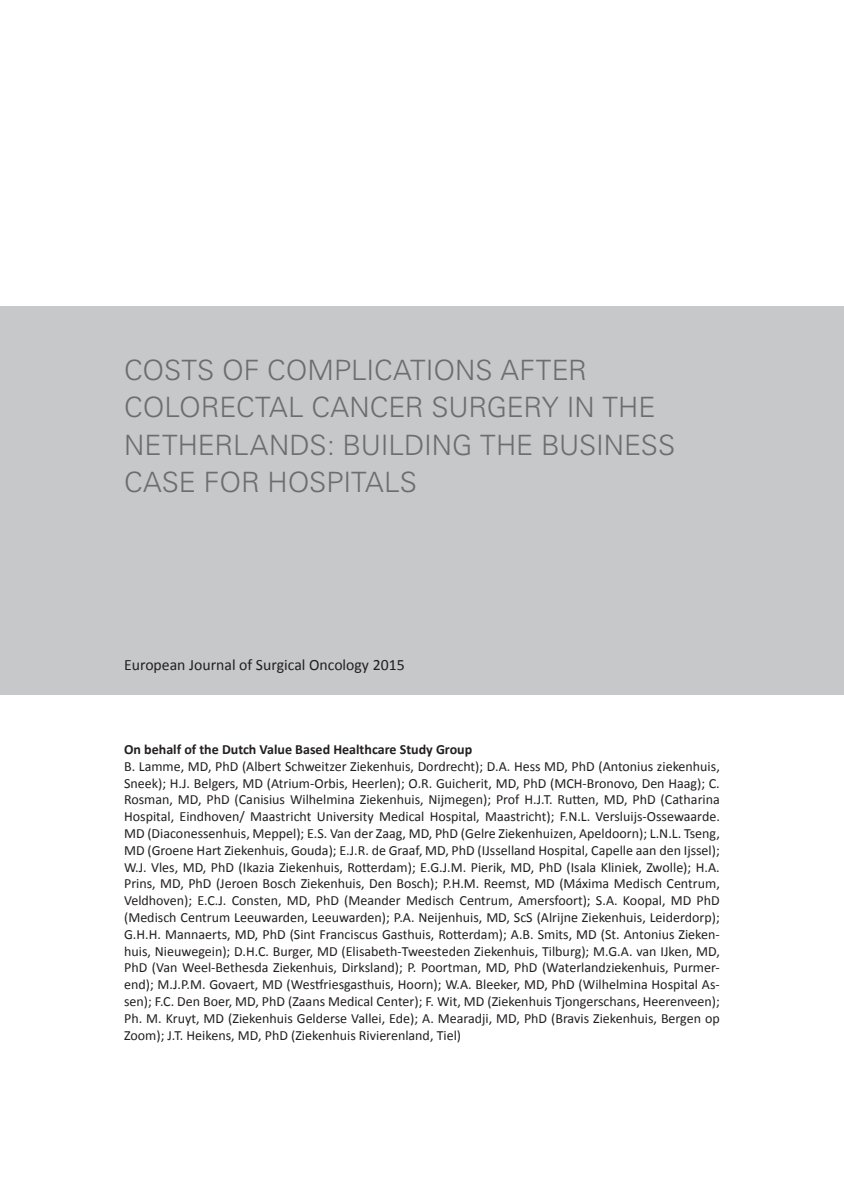
<style>
.page{position:relative;width:844px;height:1191px;background:#fff}
.page>*{position:absolute;margin:0;border:0;box-sizing:border-box;transform-origin:0 0}
.t1{font:300 28px/37.3px "Univers CE";letter-spacing:-.005em;color:#6c6d70}
.t2{font:15.75px "Calibri";color:#231f20}
.t3{font:14px/16.8px "Calibri";color:#231f20;text-align:justify}
.t4{font:700 14px "Calibri";color:#231f20}
</style>
<div class="page">
<div style="left:0;top:307px;width:843px;height:388px;background:#c7c8ca"></div>
<h1 class="t1" style="left:124px;top:352px;width:552px">COSTS OF COMPLICATI ONS AFTER<br>COLORECTAL CANCER SURGERY I N THE<br>N ETHERLANDS: BUI LDI NG THE BUSI NESS<br>CASE FOR HOSPITALS</h1>
<p class="t2" style="left:124px;top:654px;width:282px">European Journal of Surgical Oncology 2015</p>
<p class="t4" style="left:124px;top:740px;width:349px">On behalf of the Dutch Value Based Healthcare Study Group</p>
<p class="t3" style="left:124px;top:757px;width:597px">B. Lamme, MD, PhD (Albert Schweitzer Ziekenhuis, Dordrecht); D.A. Hess MD, PhD (Antonius ziekenhuis, Sneek); H.J. Belgers, MD (Atrium-Orbis, Heerlen); O.R. Guicherit, MD, PhD (MCH-Bronovo, Den Haag); C.<br>Rosman, MD, PhD (Canisius Wilhelmina Ziekenhuis, Nijmegen); Prof H.J.T. Rutten, MD, PhD (Catharina Hospital, Eindhoven/ Maastricht University Medical Hospital, Maastricht); F.N.L. Versluijs-Ossewaarde.<br>MD (Diaconessenhuis, Meppel); E.S. Van der Zaag, MD, PhD (Gelre Ziekenhuizen, Apeldoorn); L.N.L. Tseng, MD (Groene Hart Ziekenhuis, Gouda); E.J.R. de Graaf, MD, PhD (IJsselland Hospital, Capelle aan den Ijssel); W.J. Vles, MD, PhD (Ikazia Ziekenhuis, Rotterdam); E.G.J.M. Pierik, MD, PhD (Isala Kliniek, Zwolle); H.A.<br>Prins, MD, PhD (Jeroen Bosch Ziekenhuis, Den Bosch); P.H.M. Reemst, MD (Máxima Medisch Centrum, Veldhoven); E.C.J. Consten, MD, PhD (Meander Medisch Centrum, Amersfoort); S.A. Koopal, MD PhD (Medisch Centrum Leeuwarden, Leeuwarden); P.A. Neijenhuis, MD, ScS (Alrijne Ziekenhuis, Leiderdorp); G.H.H. Mannaerts, MD, PhD (Sint Franciscus Gasthuis, Rotterdam); A.B. Smits, MD (St. Antonius Zieken&shy;huis, Nieuwegein); D.H.C. Burger, MD (Elisabeth-Tweesteden Ziekenhuis, Tilburg); M.G.A. van IJken, MD, PhD (Van Weel-Bethesda Ziekenhuis, Dirksland); P. Poortman, MD, PhD (Waterlandziekenhuis, Purmer&shy;end); M.J.P.M. Govaert, MD (Westfriesgasthuis, Hoorn); W.A. Bleeker, MD, PhD (Wilhelmina Hospital As&shy;sen); F.C. Den Boer, MD, PhD (Zaans Medical Center); F. Wit, MD (Ziekenhuis Tjongerschans, Heerenveen); Ph. M. Kruyt, MD (Ziekenhuis Gelderse Vallei, Ede); A. Mearadji, MD, PhD (Bravis Ziekenhuis, Bergen op Zoom); J.T. Heikens, MD, PhD (Ziekenhuis Rivierenland, Tiel)</p>
</div>
